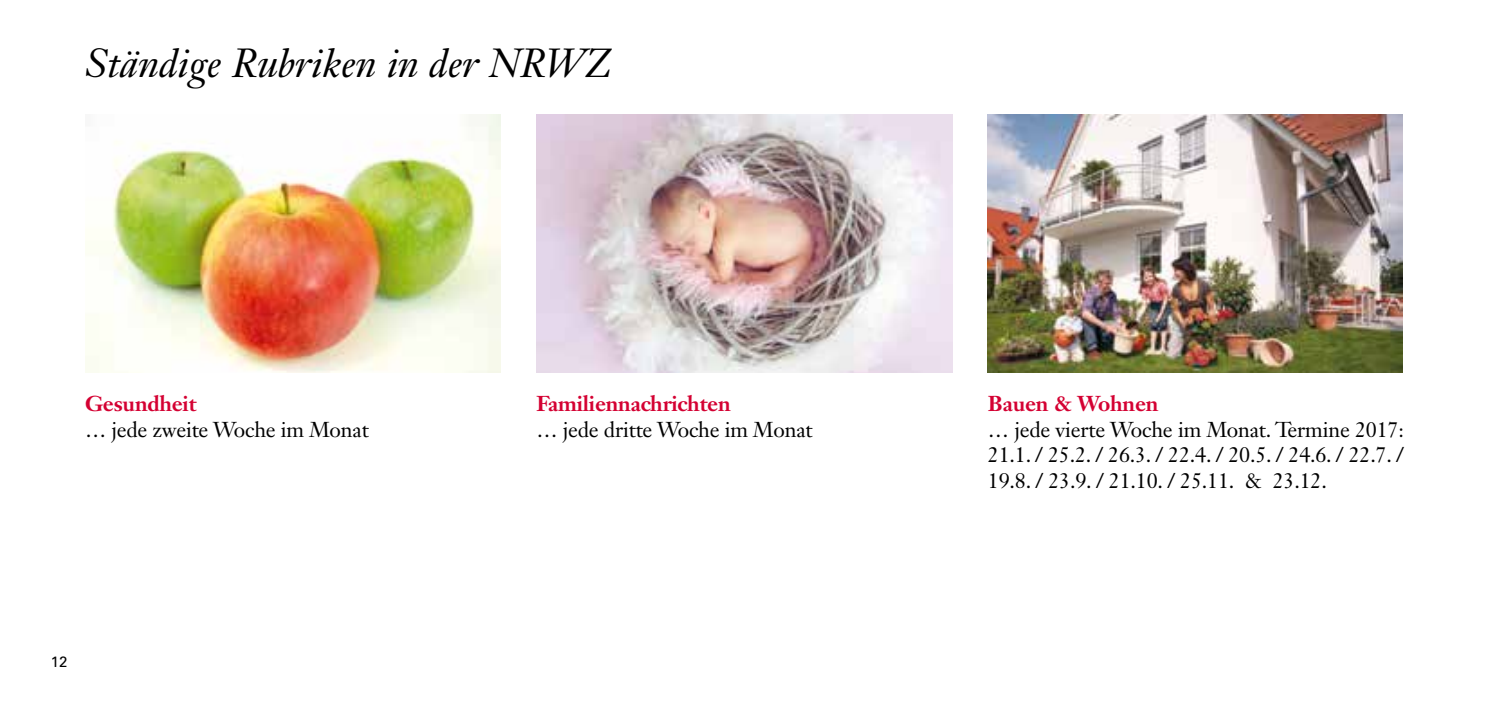
<style>
.page{position:relative;width:1489px;height:702px;background:#fff}
.page>*{position:absolute;margin:0;border:0;box-sizing:border-box;transform-origin:0 0}
.t1{font:italic 40px "Janson Text LT Std";color:#000}
.t2{font:21.25px/25.5px "Janson Text LT Std";letter-spacing:-.01em;color:#000;text-align:justify}
.t3{font:700 21.25px "Janson Text LT Std";letter-spacing:-.01em;color:#d40032}
.t4{font:15px "Univers";color:#000}
</style>
<div class="page">
<img style="left:85px;top:115px;width:415px;height:258px">
<img style="left:987px;top:115px;width:415px;height:258px">
<img style="left:536px;top:115px;width:416px;height:258px">
<h1 class="t1" style="left:85px;top:39px;width:527px">Ständige Rubriken in der NRWZ</h1>
<p class="t3" style="left:85px;top:390px;width:113px">Gesundheit</p>
<p class="t2" style="left:85px;top:416px;width:285px">… jede zweite Woche im Monat</p>
<p class="t4" style="left:51px;top:653px;width:18px">12</p>
<p class="t3" style="left:536px;top:390px;width:196px">Familiennachrichten</p>
<p class="t2" style="left:536px;top:416px;width:278px">… jede dritte Woche im Monat</p>
<p class="t3" style="left:987px;top:390px;width:172px">Bauen &amp; Wohnen</p>
<p class="t2" style="left:987px;top:416px;width:417px">… jede vierte Woche im Monat. Termine 2017:<br>21.1. / 25.2. / 26.3. / 22.4. / 20.5. / 24.6. / 22.7. / 19.8. / 23.9. / 21.10. / 25.11. &amp; 23.12.</p>
</div>
